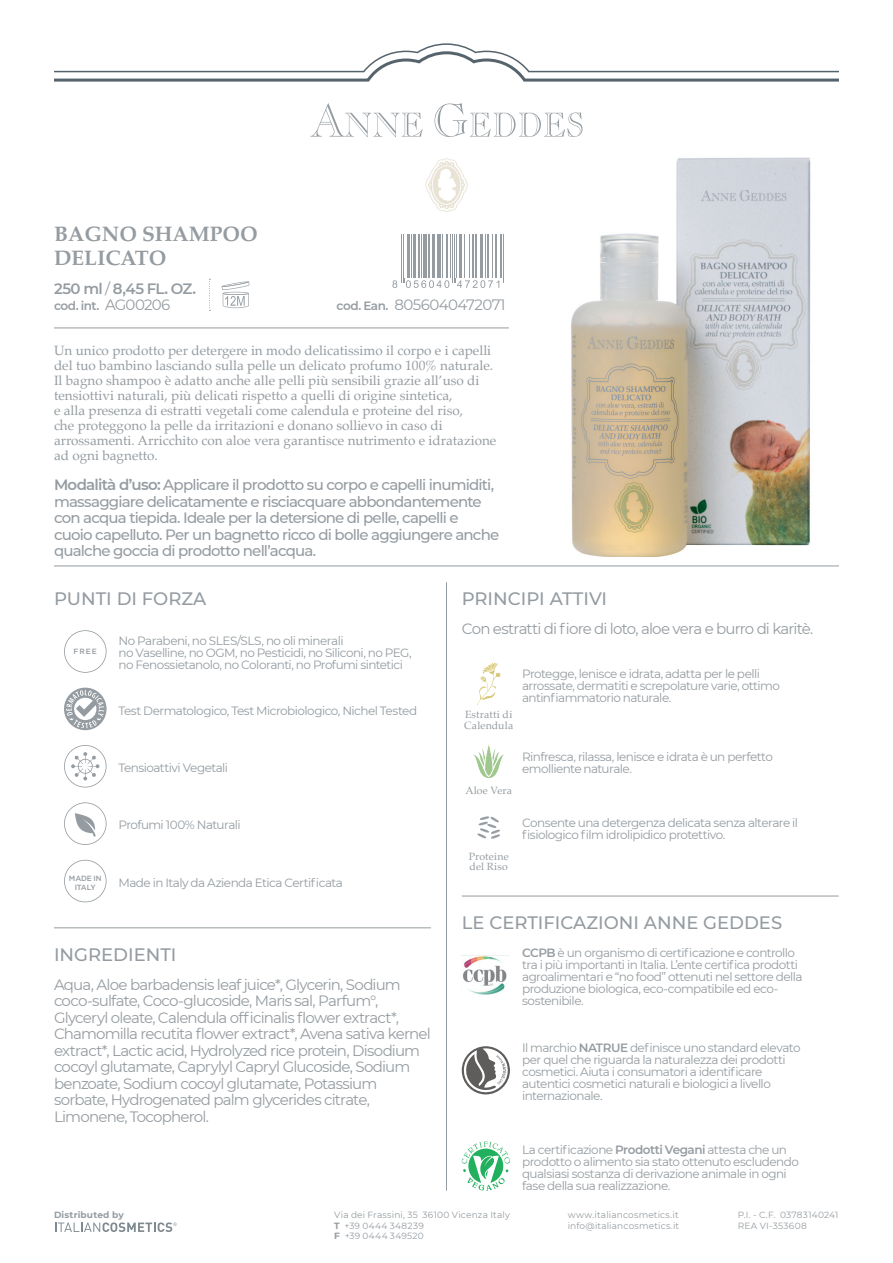
<style>
.page{position:relative;width:893px;height:1263px;background:#fff}
.page>*{position:absolute;margin:0;border:0;box-sizing:border-box;transform-origin:0 0}
.t1{font:700 21px/24px "Palatino";color:#959ca1}
.t2{font:500 18px "Montserrat";color:#959ca1}
.t3{font:15px/16.5px "Montserrat";letter-spacing:-.055em;color:#959ca1}
.t4{font:500 15px/16.5px "Montserrat";letter-spacing:-.055em;color:#959ca1}
.t5{font:15px "Montserrat";letter-spacing:-.035em;color:#959ca1}
.t6{font:600 15px "Montserrat";letter-spacing:-.045em;color:#959ca1}
.t7{font:13.5px/15px "Palatino";color:#959ca1}
.t8{font:12px/12px "Montserrat";letter-spacing:-.045em;color:#959ca1}
.t9{font:600 12px "Montserrat";letter-spacing:-.045em;color:#959ca1}
.t10{font:10.5px/10.5px "Palatino";letter-spacing:.015em;color:#959ca1}
.t11{font:9px/10.8px "Montserrat";letter-spacing:.02em;color:#959ca1}
.t12{font:700 9px "Montserrat";letter-spacing:.02em;color:#959ca1}
.t13{font:500 7.5px/9px "Gotham";letter-spacing:-.02em;color:#959ca1;text-align:center}
.s1{font-weight:400}
.s2{font-weight:400;font-size:15px}
.s3{font-weight:600;font-size:12px}
.s4{font-weight:600}
.s5{font-weight:700}
</style>
<div class="page">
<svg style="left:54px;top:43px;width:785px;height:39px"></svg>
<svg style="left:310px;top:103px;width:113px;height:34px"></svg>
<svg style="left:434px;top:103px;width:148px;height:34px"></svg>
<hr style="left:54px;top:566px;width:785px;height:1px;background:#959ca1">
<hr style="left:54px;top:927px;width:377px;height:1px;background:#959ca1">
<hr style="left:462px;top:896px;width:377px;height:1px;background:#959ca1">
<hr style="left:446px;top:582px;width:1px;height:609px;background:#959ca1">
<hr style="left:54px;top:328px;width:455px;height:1px;background:#959ca1">
<svg style="left:473px;top:745px;width:31px;height:33px"></svg>
<img style="left:571px;top:157px;width:240px;height:399px">
<svg style="left:64px;top:745px;width:43px;height:42px"></svg>
<svg style="left:64px;top:802px;width:43px;height:43px"></svg>
<svg style="left:64px;top:630px;width:43px;height:43px"></svg>
<svg style="left:64px;top:860px;width:43px;height:42px"></svg>
<svg style="left:55px;top:1222px;width:122px;height:10px"></svg>
<svg style="left:425px;top:158px;width:43px;height:54px"></svg>
<svg style="left:477px;top:663px;width:23px;height:42px"></svg>
<svg style="left:477px;top:816px;width:23px;height:23px"></svg>
<img style="left:463px;top:956px;width:44px;height:39px">
<svg style="left:461px;top:1141px;width:49px;height:50px"></svg>
<svg style="left:461px;top:1046px;width:49px;height:49px"></svg>
<svg style="left:64px;top:688px;width:43px;height:42px"></svg>
<hr style="left:401px;top:234px;width:1px;height:49px;background:#959ca1">
<hr style="left:403px;top:234px;width:1px;height:49px;background:#959ca1">
<hr style="left:408px;top:234px;width:1px;height:44px;background:#959ca1">
<hr style="left:409px;top:234px;width:1px;height:44px;background:#959ca1">
<hr style="left:411px;top:234px;width:1px;height:44px;background:#959ca1">
<hr style="left:413px;top:234px;width:1px;height:44px;background:#959ca1">
<hr style="left:414px;top:234px;width:2px;height:44px;background:#959ca1">
<hr style="left:416px;top:234px;width:1px;height:44px;background:#959ca1">
<hr style="left:419px;top:234px;width:1px;height:44px;background:#959ca1">
<hr style="left:421px;top:234px;width:1px;height:44px;background:#959ca1">
<hr style="left:423px;top:234px;width:1px;height:44px;background:#959ca1">
<hr style="left:424px;top:234px;width:2px;height:44px;background:#959ca1">
<hr style="left:426px;top:234px;width:1px;height:44px;background:#959ca1">
<hr style="left:427px;top:234px;width:1px;height:44px;background:#959ca1">
<hr style="left:429px;top:234px;width:1px;height:44px;background:#959ca1">
<hr style="left:432px;top:234px;width:1px;height:44px;background:#959ca1">
<hr style="left:433px;top:234px;width:1px;height:44px;background:#959ca1">
<hr style="left:434px;top:234px;width:2px;height:44px;background:#959ca1">
<hr style="left:438px;top:234px;width:1px;height:44px;background:#959ca1">
<hr style="left:439px;top:234px;width:1px;height:44px;background:#959ca1">
<hr style="left:440px;top:234px;width:1px;height:44px;background:#959ca1">
<hr style="left:442px;top:234px;width:1px;height:44px;background:#959ca1">
<hr style="left:447px;top:234px;width:1px;height:44px;background:#959ca1">
<hr style="left:448px;top:234px;width:1px;height:44px;background:#959ca1">
<hr style="left:450px;top:234px;width:1px;height:44px;background:#959ca1">
<hr style="left:452px;top:234px;width:1px;height:49px;background:#959ca1">
<hr style="left:454px;top:234px;width:2px;height:49px;background:#959ca1">
<hr style="left:457px;top:234px;width:1px;height:44px;background:#959ca1">
<hr style="left:459px;top:234px;width:1px;height:44px;background:#959ca1">
<hr style="left:460px;top:234px;width:1px;height:44px;background:#959ca1">
<hr style="left:461px;top:234px;width:1px;height:44px;background:#959ca1">
<hr style="left:464px;top:234px;width:2px;height:44px;background:#959ca1">
<hr style="left:469px;top:234px;width:1px;height:44px;background:#959ca1">
<hr style="left:472px;top:234px;width:1px;height:44px;background:#959ca1">
<hr style="left:473px;top:234px;width:1px;height:44px;background:#959ca1">
<hr style="left:476px;top:234px;width:1px;height:44px;background:#959ca1">
<hr style="left:477px;top:234px;width:1px;height:44px;background:#959ca1">
<hr style="left:480px;top:234px;width:1px;height:44px;background:#959ca1">
<hr style="left:481px;top:234px;width:1px;height:44px;background:#959ca1">
<hr style="left:482px;top:234px;width:1px;height:44px;background:#959ca1">
<hr style="left:486px;top:234px;width:1px;height:44px;background:#959ca1">
<hr style="left:488px;top:234px;width:1px;height:44px;background:#959ca1">
<hr style="left:492px;top:234px;width:1px;height:44px;background:#959ca1">
<hr style="left:496px;top:234px;width:1px;height:44px;background:#959ca1">
<hr style="left:497px;top:234px;width:1px;height:44px;background:#959ca1">
<hr style="left:500px;top:234px;width:1px;height:44px;background:#959ca1">
<hr style="left:501px;top:234px;width:1px;height:44px;background:#959ca1">
<hr style="left:503px;top:234px;width:2px;height:49px;background:#959ca1">
<svg style="left:392px;top:280px;width:5px;height:8px"></svg>
<svg style="left:406px;top:280px;width:43px;height:8px"></svg>
<svg style="left:457px;top:280px;width:42px;height:8px"></svg>
<svg style="left:222px;top:281px;width:27px;height:27px"></svg>
<svg style="left:209px;top:279px;width:1px;height:32px"></svg>
<h1 class="t1" style="left:54px;top:221px;width:205px">BAGNO SHAMPOO<br>DELICATO</h1>
<p class="t6" style="left:54px;top:278px;width:144px">250 ml <span class="s1">/</span> 8,45 FL. OZ.</p>
<p class="t9" style="left:54px;top:297px;width:118px">cod. int. <span class="s2">AG00206</span></p>
<p class="t5" style="left:337px;top:295px;width:171px"><span class="s3">cod. Ean.</span> 8056040472071</p>
<p class="t7" style="left:54px;top:343px;width:444px">Un unico prodotto per detergere in modo delicatissimo il corpo e i capelli del tuo bambino lasciando sulla pelle un delicato profumo 100% naturale.<br>Il bagno shampoo è adatto anche alle pelli più sensibili grazie all’uso di tensiottivi naturali, più delicati rispetto a quelli di origine sintetica,<br>e alla presenza di estratti vegetali come calendula e proteine del riso,<br>che proteggono la pelle da irritazioni e donano sollievo in caso di arrossamenti. Arricchito con aloe vera garantisce nutrimento e idratazione ad ogni bagnetto.</p>
<p class="t4" style="left:54px;top:476px;width:447px"><span class="s4">Modalità d’uso:</span> Applicare il prodotto su corpo e capelli inumiditi, massaggiare delicatamente e risciacquare abbondantemente con acqua tiepida. Ideale per la detersione di pelle, capelli e cuoio capelluto. Per un bagnetto ricco di bolle aggiungere anche qualche goccia di prodotto nell’acqua.</p>
<h2 class="t2" style="left:54px;top:586px;width:154px">PUNTI DI FORZA</h2>
<p class="t8" style="left:118px;top:635px;width:295px">No Parabeni, no SLES/SLS, no oli minerali<br>no Vaselline, no OGM, no Pesticidi, no Siliconi, no PEG, no Fenossietanolo, no Coloranti, no Profumi sintetici</p>
<p class="t13" style="left:74px;top:647px;width:25px">FREE</p>
<p class="t8" style="left:118px;top:704px;width:300px">Test Dermatologico, Test Microbiologico, Nichel Tested</p>
<p class="t8" style="left:118px;top:761px;width:111px">Tensioattivi Vegetali</p>
<p class="t13" style="left:69px;top:874px;width:34px">MADE IN<br>ITALY</p>
<p class="t8" style="left:118px;top:819px;width:124px">Profumi 100% Naturali</p>
<p class="t8" style="left:118px;top:876px;width:226px">Made in Italy da Azienda Etica Certificata</p>
<h2 class="t2" style="left:54px;top:941px;width:124px">INGREDIENTI</h2>
<p class="t3" style="left:54px;top:975px;width:378px">Aqua, Aloe barbadensis leaf juice*, Glycerin, Sodium coco-sulfate, Coco-glucoside, Maris sal, Parfum°, Glyceryl oleate, Calendula officinalis flower extract*, Chamomilla recutita flower extract*, Avena sativa kernel extract*, Lactic acid, Hydrolyzed rice protein, Disodium cocoyl glutamate, Caprylyl Capryl Glucoside, Sodium benzoate, Sodium cocoyl glutamate, Potassium sorbate, Hydrogenated palm glycerides citrate, Limonene, Tocopherol.</p>
<h2 class="t2" style="left:462px;top:586px;width:147px">PRINCIPI ATTIVI</h2>
<p class="t3" style="left:462px;top:620px;width:353px">Con estratti di fiore di loto, aloe vera e burro di karitè.</p>
<p class="t10" style="left:464px;top:709px;width:51px">Estratti di<br>Calendula</p>
<p class="t10" style="left:465px;top:785px;width:48px">Aloe Vera</p>
<p class="t8" style="left:522px;top:667px;width:259px">Protegge, lenisce e idrata, adatta per le pelli arrossate, dermatiti e screpolature varie, ottimo antinfiammatorio naturale.</p>
<p class="t8" style="left:522px;top:750px;width:252px">Rinfresca, rilassa, lenisce e idrata è un perfetto emolliente naturale.</p>
<p class="t10" style="left:469px;top:851px;width:41px">Proteine del Riso</p>
<p class="t8" style="left:522px;top:817px;width:277px">Consente una detergenza delicata senza alterare il fisiologico film idrolipidico protettivo.</p>
<h2 class="t2" style="left:462px;top:910px;width:322px">LE CERTIFICAZIONI ANNE GEDDES</h2>
<p class="t8" style="left:522px;top:946px;width:282px"><span class="s4">CCPB</span> è un organismo di certificazione e controllo tra i più importanti in Italia. L’ente certifica prodotti agroalimentari e “no food” ottenuti nel settore della produzione biologica, eco-compatibile ed eco&shy;sostenibile.</p>
<p class="t8" style="left:522px;top:1041px;width:280px">Il marchio <span class="s4">NATRUE</span> definisce uno standard elevato per quel che riguarda la naturalezza dei prodotti cosmetici. Aiuta i consumatori a identificare autentici cosmetici naturali e biologici a livello internazionale.</p>
<p class="t8" style="left:522px;top:1143px;width:278px">La certificazione <span class="s4">Prodotti Vegani</span> attesta che un prodotto o alimento sia stato ottenuto escludendo qualsiasi sostanza di derivazione animale in ogni fase della sua realizzazione.</p>
<p class="t12" style="left:54px;top:1208px;width:71px">Distributed by</p>
<p class="t11" style="left:334px;top:1209px;width:177px">Via dei Frassini, 35 36100 Vicenza Italy<br><span class="s5">T</span> +39 0444 348239<br><span class="s5">F</span> +39 0444 349520</p>
<p class="t11" style="left:568px;top:1209px;width:113px">www.italiancosmetics.it info@italiancosmetics.it</p>
<p class="t11" style="left:738px;top:1209px;width:102px">P.I. - C.F. 03783140241<br>REA VI-353608</p>
</div>
